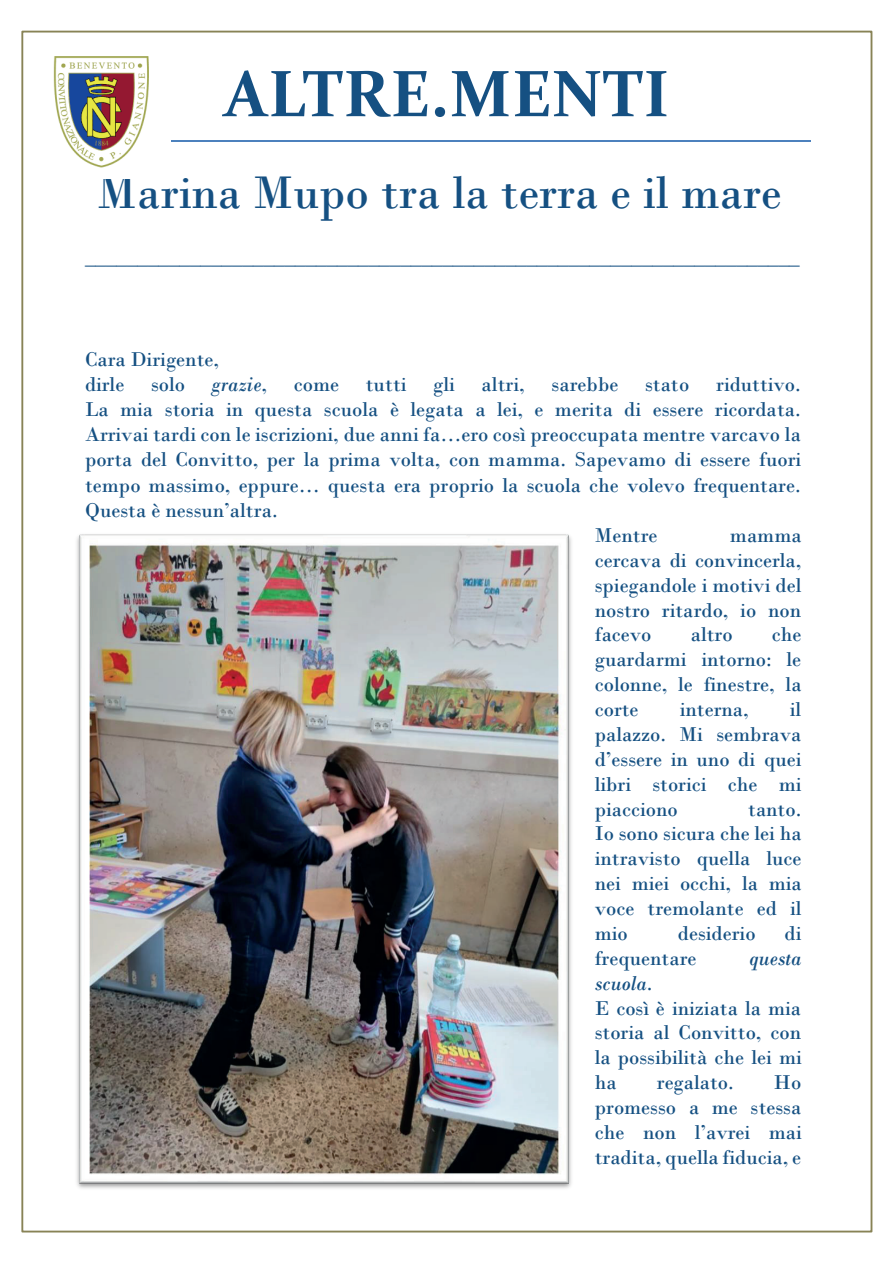
<style>
.page{position:relative;width:894px;height:1263px;background:#fff}
.page>*{position:absolute;margin:0;border:0;box-sizing:border-box;transform-origin:0 0}
.t1{font:700 66px "Constantia";letter-spacing:.005em;color:#155082}
.t2{font:48px "Bodoni";color:#155082}
.t3{font:21px/24.9px "Bodoni";color:#155082;text-align:justify}
.t4{font:italic 21px "Bodoni";color:#155082}
.s1{font-style:normal}
.s2{font-style:italic}
</style>
<div class="page">
<hr style="left:83px;top:140px;width:727px;height:1px;background:#4c81bd">
<img style="left:53px;top:56px;width:117px;height:112px">
<img style="left:76px;top:534px;width:496px;height:655px">
<h1 class="t1" style="left:224px;top:48px;width:447px">ALTRE.MENTI</h1>
<h2 class="t2" style="left:97px;top:164px;width:686px">Marina Mupo tra la terra e il mare</h2>
<p class="t3" style="left:85px;top:245px;width:715px">____________________________________________________________________</p>
<p class="t3" style="left:85px;top:346px;width:136px">Cara Dirigente, dirle</p>
<p class="t3" style="left:151px;top:372px;width:35px">solo</p>
<p class="t4" style="left:212px;top:371px;width:57px">grazie<span class="s1">,</span></p>
<p class="t3" style="left:293px;top:372px;width:47px">come</p>
<p class="t3" style="left:365px;top:372px;width:42px">tutti</p>
<p class="t3" style="left:433px;top:372px;width:23px">gli</p>
<p class="t3" style="left:481px;top:372px;width:45px">altri,</p>
<p class="t3" style="left:551px;top:372px;width:68px">sarebbe</p>
<p class="t3" style="left:645px;top:372px;width:46px">stato</p>
<p class="t3" style="left:716px;top:372px;width:86px">riduttivo.</p>
<p class="t3" style="left:85px;top:397px;width:716px">La mia storia in questa scuola è legata a lei, e merita di essere ricordata.</p>
<p class="t3" style="left:85px;top:422px;width:717px">Arrivai tardi con le iscrizioni, due anni fa…ero così preoccupata mentre varcavo la</p>
<p class="t3" style="left:85px;top:447px;width:717px">porta del Convitto, per la prima volta, con mamma. Sapevamo di essere fuori</p>
<p class="t3" style="left:85px;top:472px;width:717px">tempo massimo, eppure… questa era proprio la scuola che volevo frequentare.</p>
<p class="t3" style="left:85px;top:498px;width:194px">Questa è nessun’altra.</p>
<p class="t3" style="left:594px;top:522px;width:64px">Mentre</p>
<p class="t3" style="left:594px;top:522px;width:208px;text-indent:135px">mamma cercava di convincerla, spiegandole i motivi del nostro ritardo, io non facevo</p>
<p class="t3" style="left:594px;top:622px;width:208px;text-indent:177px">che guardarmi intorno: le colonne, le finestre, la corte</p>
<p class="t3" style="left:690px;top:622px;width:43px">altro</p>
<p class="t3" style="left:594px;top:697px;width:208px;text-indent:195px">il palazzo. Mi sembrava d’essere in uno di quei libri storici che mi piacciono</p>
<p class="t3" style="left:679px;top:697px;width:71px">interna,</p>
<p class="t3" style="left:594px;top:796px;width:208px;text-indent:153px">tanto.<br>Io sono sicura che lei ha intravisto quella luce nei miei occhi, la mia voce tremolante ed il mio</p>
<p class="t3" style="left:677px;top:920px;width:79px">desiderio</p>
<p class="t3" style="left:784px;top:920px;width:18px">di</p>
<p class="t3" style="left:594px;top:945px;width:103px">frequentare</p>
<p class="t4" style="left:749px;top:945px;width:53px">questa</p>
<p class="t3" style="left:594px;top:970px;width:208px;text-align:left"><span class="s2">scuola</span>.<br>E così è iniziata la mia storia al Convitto, con la possibilità che lei mi ha</p>
<p class="t3" style="left:656px;top:1070px;width:78px">regalato.</p>
<p class="t3" style="left:594px;top:1070px;width:208px;text-indent:179px">Ho promesso a me stessa che non l’avrei mai tradita, quella fiducia, e</p>
</div>
